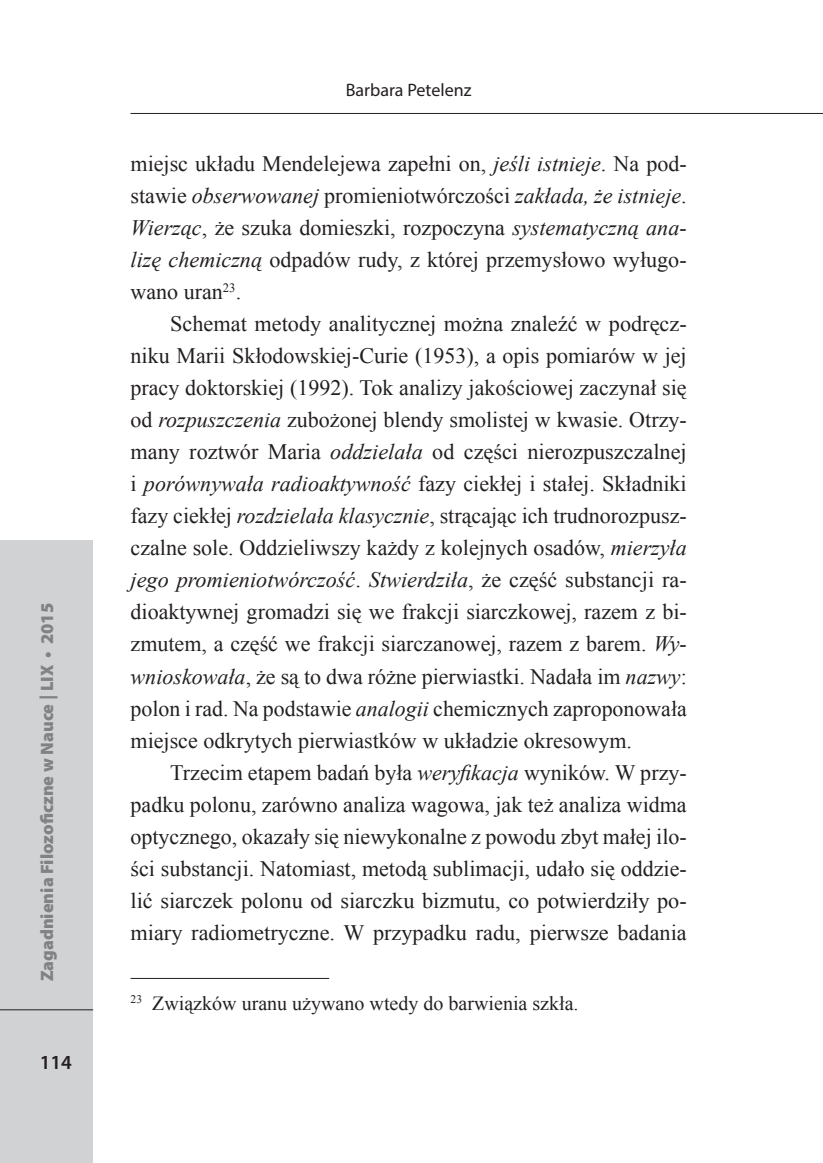
<style>
.page{position:relative;width:823px;height:1163px;background:#fff}
.page>*{position:absolute;margin:0;border:0;box-sizing:border-box;transform-origin:0 0}
.t1{font:22px/32px "Times New Roman";color:#231f20;text-align:justify}
.t2{font:20px "Times New Roman";color:#231f20}
.t3{font:600 20px "Myriad Pro";color:#231f20}
.t4{font:900 18px "Myriad Pro";color:#808285}
.t5{font:18px "Myriad Pro";color:#231f20}
.s1{font-style:italic}
</style>
<div class="page">
<div style="left:0;top:540px;width:93px;height:622px;background:#d1d2d4"></div>
<hr style="left:130px;top:113px;width:692px;height:1px;background:#231f20">
<hr style="left:0;top:1009px;width:93px;height:1px;background:#231f20">
<hr style="left:130px;top:977px;width:199px;height:1px;background:#231f20">
<p class="t4" style="left:35px;top:981px;width:380px;rotate:-90deg">Zagadnienia Filozoficzne w Nauce | LIX • 2015</p>
<p class="t3" style="left:40px;top:1049px;width:34px">114</p>
<p class="t5" style="left:345px;top:79px;width:127px">Barbara Petelenz</p>
<p class="t1" style="left:130px;top:147px;width:557px">miejsc układu Mendelejewa zapełni on, <span class="s1">jeśli istnieje</span>. Na pod&shy;stawie <span class="s1">obserwowanej</span> promieniotwórczości <span class="s1">zakłada, że istnieje</span>.<br><span class="s1">Wierząc</span>, że szuka domieszki, rozpoczyna <span class="s1">systematyczną ana&shy;lizę chemiczną</span> odpadów rudy, z której przemysłowo wyługo&shy;wano uran<sup>23</sup>.</p>
<p class="t1" style="left:130px;top:307px;width:557px;text-indent:40px">Schemat metody analitycznej można znaleźć w podręcz&shy;niku Marii Skłodowskiej-Curie (1953), a opis pomiarów w jej pracy doktorskiej (1992). Tok analizy jakościowej zaczynał się od <span class="s1">rozpuszczenia</span> zubożonej blendy smolistej w kwasie. Otrzy&shy;many roztwór Maria <span class="s1">oddzielała</span> od części nierozpuszczalnej i <span class="s1">porównywała radioaktywność</span> fazy ciekłej i stałej. Składniki fazy ciekłej <span class="s1">rozdzielała klasycznie</span>, strącając ich trudnorozpusz&shy;czalne sole. Oddzieliwszy każdy z kolejnych osadów, <span class="s1">mierzyła jego promieniotwórczość</span>. <span class="s1">Stwierdziła</span>, że część substancji ra&shy;dioaktywnej gromadzi się we frakcji siarczkowej, razem z bi&shy;zmutem, a część we frakcji siarczanowej, razem z barem. <span class="s1">Wy&shy;wnioskowała</span>, że są to dwa różne pierwiastki. Nadała im <span class="s1">nazwy</span>: polon i rad. Na podstawie <span class="s1">analogii</span> chemicznych zaproponowała miejsce odkrytych pierwiastków w układzie okresowym.</p>
<p class="t1" style="left:130px;top:755px;width:557px;text-indent:40px">Trzecim etapem badań była <span class="s1">weryfikacja</span> wyników. W przy&shy;padku polonu, zarówno analiza wagowa, jak też analiza widma optycznego, okazały się niewykonalne z powodu zbyt małej ilo&shy;ści substancji. Natomiast, metodą sublimacji, udało się oddzie&shy;lić siarczek polonu od siarczku bizmutu, co potwierdziły po&shy;miary radiometryczne. W przypadku radu, pierwsze badania</p>
<p class="t2" style="left:130px;top:989px;width:449px"><sup>23</sup> Związków uranu używano wtedy do barwienia szkła.</p>
</div>
